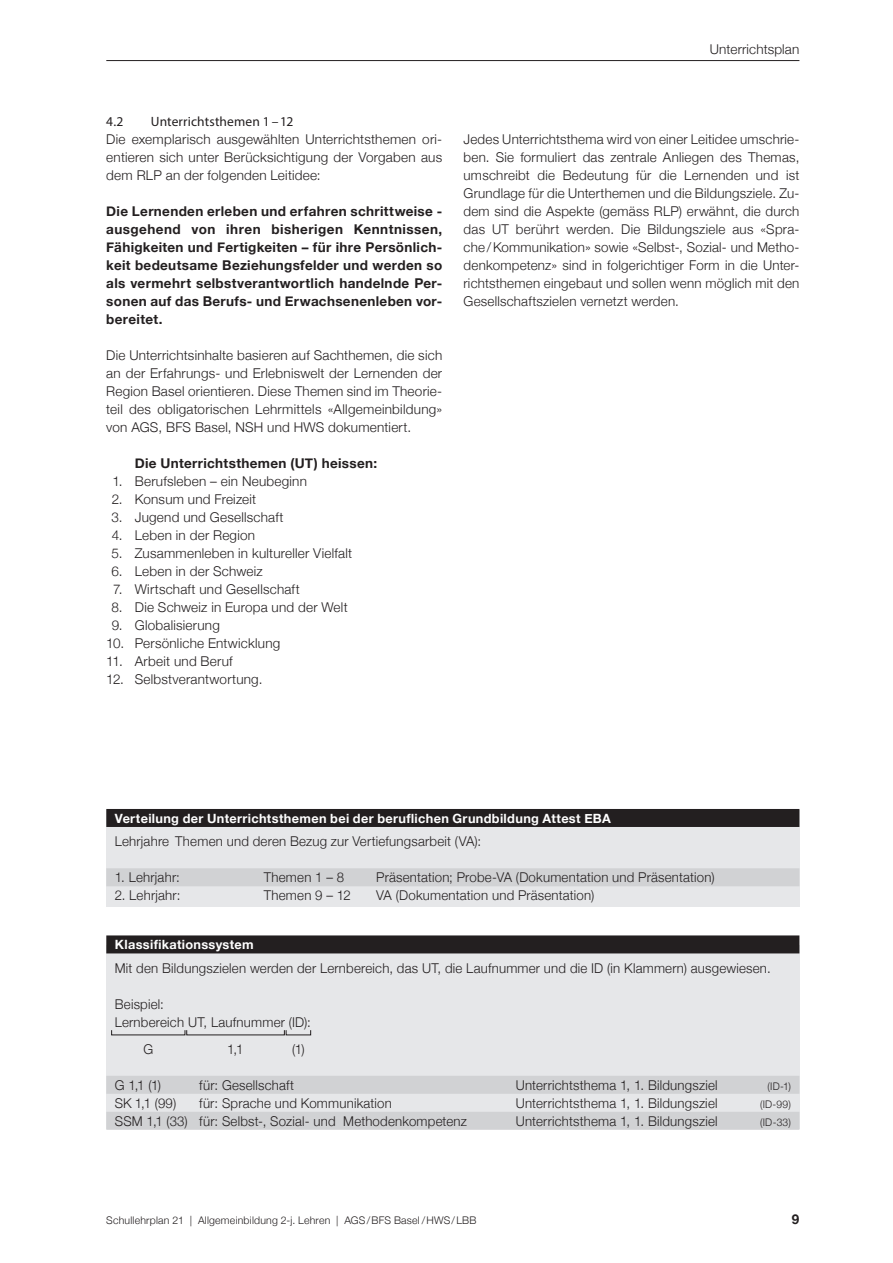
<style>
.page{position:relative;width:893px;height:1263px;background:#fff}
.page>*{position:absolute;margin:0;border:0;box-sizing:border-box;transform-origin:0 0}
._01_Gtext{font:300 13.5px/18px "Helvetica Neue";letter-spacing:.015em;color:#231f20;text-align:justify}
._01_Gtext-2{font:700 13.5px/18px "Helvetica Neue";letter-spacing:.025em;color:#231f20;text-align:justify}
._03_Gtext{font:300 13.5px "Helvetica Neue";letter-spacing:.015em;color:#231f20}
._01_art{font:700 13.5px "Helvetica Neue";letter-spacing:.025em;color:#231f20}
._01_zwtitel{font:13.5px "Myriad Pro";letter-spacing:.01em;color:#231f20}
.t1{font:700 12.75px "Helvetica Neue";letter-spacing:.025em;color:#fff}
._03_Gtext-2{font:300 10.5px "Helvetica Neue";letter-spacing:.02em;color:#231f20}
</style>
<div class="page">
<div style="left:106px;top:810px;width:693px;height:97px;background:#e6e7e9"></div>
<div style="left:106px;top:809px;width:693px;height:18px;background:#231f20"></div>
<div style="left:106px;top:868px;width:693px;height:18px;background:#d1d2d4"></div>
<div style="left:106px;top:945px;width:693px;height:183px;background:#e6e7e9"></div>
<div style="left:106px;top:935px;width:693px;height:18px;background:#231f20"></div>
<div style="left:106px;top:1076px;width:693px;height:18px;background:#d1d2d4"></div>
<div style="left:106px;top:1112px;width:693px;height:18px;background:#d1d2d4"></div>
<svg style="left:111px;top:1030px;width:200px;height:5px"></svg>
<hr style="left:106px;top:60px;width:693px;height:1px;background:#231f20">
<p class="_01_Gtext" style="left:710px;top:39px;width:91px">Unterrichtsplan</p>
<p class="_01_zwtitel" style="left:106px;top:113px;width:19px">4.2</p>
<p class="_01_zwtitel" style="left:151px;top:113px;width:144px">Unterrichtsthemen 1 – 12</p>
<p class="_01_Gtext" style="left:106px;top:129px;width:337px">Die exemplarisch ausgewählten Unterrichtsthemen ori&shy;entieren sich unter Berücksichtigung der Vorgaben aus dem RLP an der folgenden Leitidee:</p>
<p class="_01_Gtext-2" style="left:106px;top:203px;width:337px">Die Lernenden erleben und erfahren schrittweise - ausgehend von ihren bisherigen Kenntnissen, Fähigkeiten und Fertigkeiten – für ihre Persönlich&shy;keit bedeutsame Beziehungsfelder und werden so als vermehrt selbstverantwortlich handelnde Per&shy;sonen auf das Berufs- und Erwachsenenleben vor&shy;bereitet.</p>
<p class="_01_Gtext" style="left:106px;top:345px;width:337px">Die Unterrichtsinhalte basieren auf Sachthemen, die sich an der Erfahrungs- und Erlebniswelt der Lernenden der Region Basel orientieren. Diese Themen sind im Theorie&shy;teil des obligatorischen Lehrmittels «Allgemeinbildung» von AGS, BFS Basel, NSH und HWS dokumentiert.</p>
<p class="_01_art" style="left:135px;top:453px;width:244px">Die Unterrichtsthemen (UT) heissen:</p>
<p class="_01_Gtext" style="left:112px;top:471px;width:196px">1. Berufsleben – ein Neubeginn</p>
<p class="_01_Gtext" style="left:112px;top:489px;width:146px">2. Konsum und Freizeit</p>
<p class="_01_Gtext" style="left:111px;top:507px;width:174px">3. Jugend und Gesellschaft</p>
<p class="_01_Gtext" style="left:112px;top:525px;width:145px">4. Leben in der Region</p>
<p class="_01_Gtext" style="left:112px;top:543px;width:242px">5. Zusammenleben in kultureller Vielfalt</p>
<p class="_01_Gtext" style="left:111px;top:561px;width:153px">6. Leben in der Schweiz</p>
<p class="_01_Gtext" style="left:113px;top:579px;width:188px">7. Wirtschaft und Gesellschaft</p>
<p class="_01_Gtext" style="left:111px;top:597px;width:238px">8. Die Schweiz in Europa und der Welt</p>
<p class="_01_Gtext" style="left:112px;top:615px;width:110px">9. Globalisierung</p>
<p class="_01_Gtext" style="left:106px;top:633px;width:176px">10. Persönliche Entwicklung</p>
<p class="_01_Gtext" style="left:106px;top:651px;width:128px">11. Arbeit und Beruf</p>
<p class="_01_Gtext" style="left:106px;top:669px;width:158px">12. Selbstverantwortung.</p>
<p class="_01_Gtext" style="left:463px;top:129px;width:337px">Jedes Unterrichtsthema wird von einer Leitidee umschrie&shy;ben. Sie formuliert das zentrale Anliegen des Themas, umschreibt die Bedeutung für die Lernenden und ist Grundlage für die Unterthemen und die Bildungsziele. Zu&shy;dem sind die Aspekte (gemäss RLP) erwähnt, die durch das UT berührt werden. Die Bildungsziele aus «Spra&shy;che /Kommunikation» sowie «Selbst-, Sozial- und Metho&shy;denkompetenz» sind in folgerichtiger Form in die Unter&shy;richtsthemen eingebaut und sollen wenn möglich mit den Gesellschaftszielen vernetzt werden.</p>
<p class="t1" style="left:115px;top:808px;width:497px">Verteilung der Unterrichtsthemen bei der beruflichen Grundbildung Attest EBA</p>
<p class="_01_Gtext" style="left:115px;top:831px;width:368px">Lehrjahre Themen und deren Bezug zur Vertiefungsarbeit (VA):</p>
<p class="_01_Gtext" style="left:115px;top:867px;width:67px">1. Lehrjahr:</p>
<p class="_01_Gtext" style="left:264px;top:867px;width:82px">Themen 1 – 8</p>
<p class="_01_Gtext" style="left:376px;top:867px;width:340px">Präsentation; Probe-VA (Dokumentation und Präsentation)</p>
<p class="_01_Gtext" style="left:115px;top:885px;width:67px">2. Lehrjahr:</p>
<p class="_01_Gtext" style="left:264px;top:885px;width:88px">Themen 9 – 12</p>
<p class="_01_Gtext" style="left:376px;top:885px;width:220px">VA (Dokumentation und Präsentation)</p>
<p class="t1" style="left:115px;top:935px;width:140px">Klassifikationssystem</p>
<p class="_01_Gtext" style="left:115px;top:958px;width:657px">Mit den Bildungszielen werden der Lernbereich, das UT, die Laufnummer und die ID (in Klammern) ausgewiesen.</p>
<p class="_01_Gtext" style="left:115px;top:994px;width:51px">Beispiel:</p>
<p class="_01_Gtext" style="left:115px;top:1012px;width:198px">Lernbereich UT, Laufnummer (ID):</p>
<p class="_01_Gtext" style="left:143px;top:1039px;width:11px">G</p>
<p class="_01_Gtext" style="left:227px;top:1039px;width:18px">1,1</p>
<p class="_01_Gtext" style="left:292px;top:1039px;width:14px">(1)</p>
<p class="_03_Gtext" style="left:115px;top:1074px;width:48px">G 1,1 (1)</p>
<p class="_03_Gtext" style="left:199px;top:1074px;width:96px">für: Gesellschaft</p>
<p class="_03_Gtext" style="left:516px;top:1074px;width:203px">Unterrichtsthema 1, 1. Bildungsziel</p>
<p class="_03_Gtext-2" style="left:767px;top:1077px;width:25px">(ID-1)</p>
<p class="_03_Gtext" style="left:115px;top:1092px;width:63px">SK 1,1 (99)</p>
<p class="_03_Gtext" style="left:199px;top:1092px;width:194px">für: Sprache und Kommunikation</p>
<p class="_03_Gtext" style="left:516px;top:1092px;width:203px">Unterrichtsthema 1, 1. Bildungsziel</p>
<p class="_03_Gtext-2" style="left:760px;top:1095px;width:32px">(ID-99)</p>
<p class="_03_Gtext" style="left:115px;top:1110px;width:354px">SSM 1,1 (33) für: Selbst-, Sozial- und Methodenkompetenz</p>
<p class="_03_Gtext" style="left:516px;top:1110px;width:203px">Unterrichtsthema 1, 1. Bildungsziel</p>
<p class="_03_Gtext-2" style="left:760px;top:1113px;width:32px">(ID-33)</p>
<p class="_03_Gtext-2" style="left:106px;top:1212px;width:372px">Schullehrplan 21 | Allgemeinbildung 2-j. Lehren | AGS/BFS Basel /HWS/LBB</p>
<p class="_01_Gtext-2" style="left:792px;top:1211px;width:9px">9</p>
</div>
